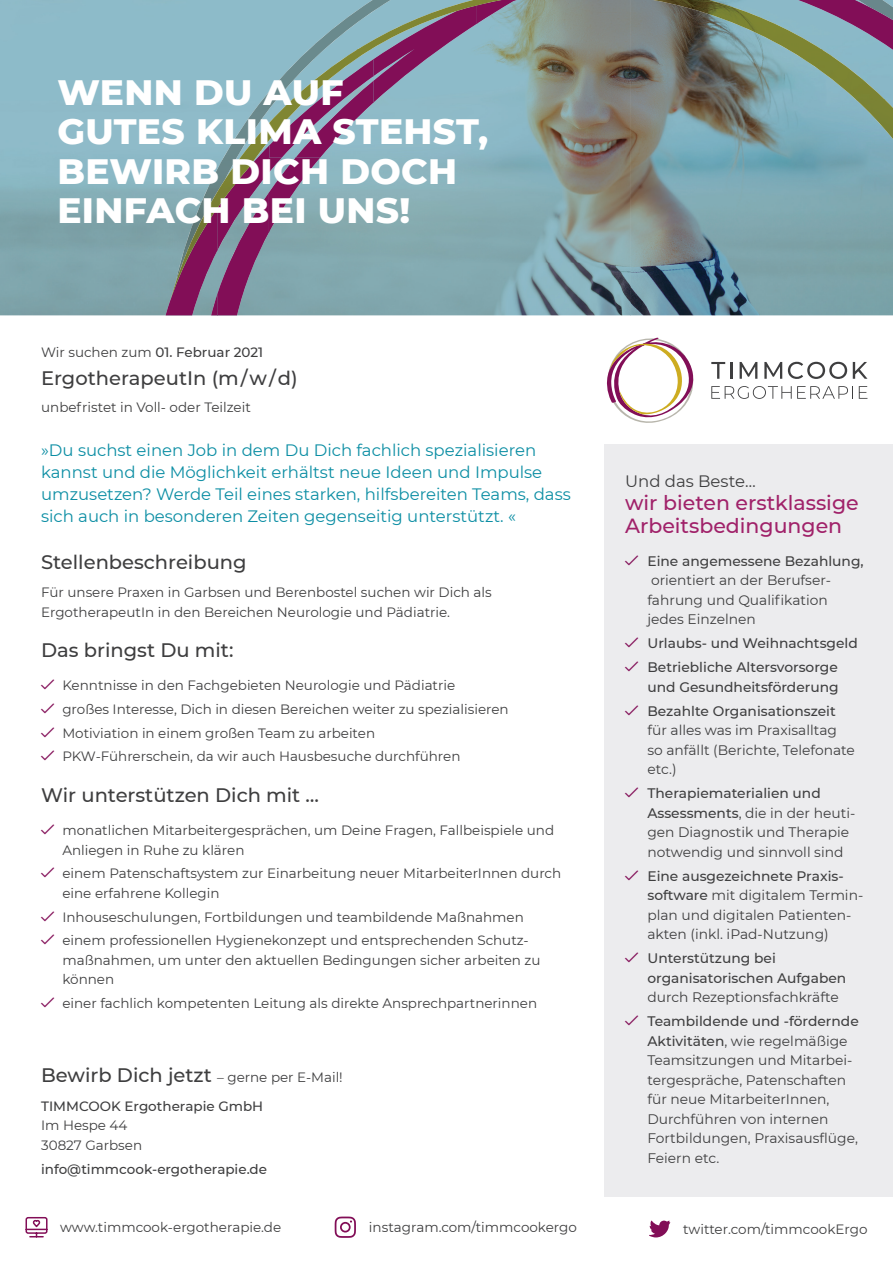
<style>
.page{position:relative;width:893px;height:1263px;background:#fff}
.page>*{position:absolute;margin:0;border:0;box-sizing:border-box;transform-origin:0 0}
.t1{font:800 36px/39.6px "Montserrat";letter-spacing:.01em;color:#fff}
.t2{font:500 20.55px/22.5px "Montserrat";color:#a02169}
.t3{font:500 19.5px "Montserrat";color:#3e3e3f}
.t4{font:16.5px/22.2px "Montserrat";color:#0c8ea4}
.t5{font:16.5px "Montserrat";color:#3e3e3f}
.t6{font:13.8px/19.5px "Montserrat";color:#3e3e3f}
.t7{font:500 13.8px/24px "Montserrat";color:#3e3e3f}
.t8{font:13.5px/19.5px "Montserrat";color:#3e3e3f}
.t9{font:500 13.5px/28.5px "Montserrat";color:#3e3e3f}
.s1{font-weight:400}
.s2{font-size:19.5px}
.s3{font-weight:500}
</style>
<div class="page">
<img style="left:0;top:0;width:893px;height:315px">
<img style="left:175px;top:0;width:216px;height:284px">
<img style="left:373px;top:50px;width:104px;height:53px">
<img style="left:502px;top:0;width:15px;height:24px">
<img style="left:823px;top:0;width:70px;height:50px">
<img style="left:269px;top:59px;width:104px;height:99px">
<img style="left:217px;top:145px;width:52px;height:170px">
<img style="left:166px;top:208px;width:52px;height:107px">
<img style="left:269px;top:157px;width:51px;height:75px">
<img style="left:356px;top:0;width:146px;height:50px">
<img style="left:653px;top:0;width:170px;height:50px">
<img style="left:292px;top:49px;width:79px;height:51px">
<img style="left:788px;top:49px;width:97px;height:51px">
<img style="left:246px;top:100px;width:60px;height:51px">
<img style="left:856px;top:100px;width:37px;height:39px">
<img style="left:187px;top:150px;width:75px;height:101px">
<img style="left:170px;top:250px;width:22px;height:50px">
<div style="left:604px;top:444px;width:289px;height:753px;background:#ececee"></div>
<svg style="left:606px;top:337px;width:88px;height:86px"></svg>
<svg style="left:711px;top:362px;width:14px;height:17px"></svg>
<hr style="left:730px;top:362px;width:3px;height:17px;background:#3e3e3f">
<svg style="left:740px;top:362px;width:17px;height:17px"></svg>
<svg style="left:764px;top:362px;width:18px;height:17px"></svg>
<svg style="left:788px;top:362px;width:59px;height:17px"></svg>
<svg style="left:853px;top:362px;width:14px;height:17px"></svg>
<svg style="left:711px;top:386px;width:142px;height:13px"></svg>
<svg style="left:859px;top:386px;width:8px;height:13px"></svg>
<svg style="left:25px;top:1217px;width:23px;height:21px"></svg>
<svg style="left:649px;top:1220px;width:21px;height:17px"></svg>
<svg style="left:335px;top:1216px;width:21px;height:22px"></svg>
<h1 class="t1" style="left:57px;top:70px;width:433px">WENN DU AUF<br>GUTES KLIMA STEHST,<br>BEWIRB DICH DOCH<br>EINFACH BEI UNS!</h1>
<p class="t9" style="left:41px;top:337px;width:224px"><span class="s1">Wir suchen zum</span> 01. Februar 2021</p>
<h3 class="t3" style="left:41px;top:365px;width:258px">ErgotherapeutIn (m / w / d)</h3>
<p class="t8" style="left:41px;top:397px;width:211px">unbefristet in Voll- oder Teilzeit</p>
<p class="t4" style="left:41px;top:438px;width:531px">»Du suchst einen Job in dem Du Dich fachlich spezialisieren kannst und die Möglichkeit erhältst neue Ideen und Impulse umzusetzen? Werde Teil eines starken, hilfsbereiten Teams, dass sich auch in besonderen Zeiten gegenseitig unterstützt. «</p>
<h3 class="t3" style="left:41px;top:548px;width:207px">Stellenbeschreibung</h3>
<p class="t8" style="left:41px;top:582px;width:452px">Für unsere Praxen in Garbsen und Berenbostel suchen wir Dich als<br>ErgotherapeutIn in den Bereichen Neurologie und Pädiatrie.</p>
<h3 class="t3" style="left:41px;top:637px;width:194px">Das bringst Du mit:</h3>
<p class="t8" style="left:62px;top:673px;width:448px;line-height:23.7px">Kenntnisse in den Fachgebieten Neurologie und Pädiatrie<br>großes Interesse, Dich in diesen Bereichen weiter zu spezialisieren Motiviation in einem großen Team zu arbeiten PKW-Führerschein, da wir auch Hausbesuche durchführen</p>
<h3 class="t3" style="left:41px;top:782px;width:279px">Wir unterstützen Dich mit …</h3>
<p class="t8" style="left:62px;top:820px;width:493px">monatlichen Mitarbeitergesprächen, um Deine Fragen, Fallbeispiele und<br>Anliegen in Ruhe zu klären</p>
<p class="t8" style="left:62px;top:863px;width:500px">einem Patenschaftsystem zur Einarbeitung neuer MitarbeiterInnen durch eine erfahrene Kollegin</p>
<p class="t8" style="left:62px;top:904px;width:468px;line-height:23.7px">Inhouseschulungen, Fortbildungen und teambildende Maßnahmen einem professionellen Hygienekonzept und entsprechenden Schutz-</p>
<p class="t8" style="left:62px;top:950px;width:480px">maßnahmen, um unter den aktuellen Bedingungen sicher arbeiten zu können</p>
<p class="t8" style="left:62px;top:993px;width:476px">einer fachlich kompetenten Leitung als direkte Ansprechpartnerinnen</p>
<p class="t9" style="left:41px;top:1062px;width:303px"><span class="s2">Bewirb Dich jetzt</span> <span class="s1">– gerne per E-Mail!<br></span>TIMMCOOK Ergotherapie GmbH</p>
<p class="t8" style="left:41px;top:1115px;width:103px">Im Hespe 44<br>30827 Garbsen</p>
<p class="t9" style="left:41px;top:1154px;width:227px">info@timmcook-ergotherapie.de</p>
<p class="t5" style="left:625px;top:470px;width:132px">Und das Beste…</p>
<h2 class="t2" style="left:625px;top:491px;width:235px">wir bieten erstklassige<br>Arbeitsbedingungen</h2>
<p class="t7" style="left:647px;top:548px;width:218px">Eine angemessene Bezahlung,</p>
<p class="t6" style="left:647px;top:570px;width:185px">orientiert an der Berufser&shy;fahrung und Qualifikation jedes Einzelnen</p>
<p class="t7" style="left:647px;top:631px;width:212px">Urlaubs- und Weihnachtsgeld<br>Betriebliche Altersvorsorge</p>
<p class="t7" style="left:647px;top:674px;width:193px">und Gesundheitsförderung<br>Bezahlte Organisationszeit</p>
<p class="t6" style="left:647px;top:720px;width:209px">für alles was im Praxisalltag so anfällt (Berichte, Telefonate etc.)</p>
<p class="t6" style="left:647px;top:783px;width:209px"><span class="s3">Therapiematerialien und<br>Assessments</span>, die in der heuti&shy;gen Diagnostik und Therapie notwendig und sinnvoll sind</p>
<p class="t6" style="left:647px;top:866px;width:217px"><span class="s3">Eine ausgezeichnete Praxis&shy;software</span> mit digitalem Termin&shy;plan und digitalen Patienten&shy;akten (inkl. iPad-Nutzung)</p>
<p class="t7" style="left:647px;top:948px;width:200px;line-height:19.5px">Unterstützung bei organisatorischen Aufgaben</p>
<p class="t6" style="left:647px;top:987px;width:193px">durch Rezeptionsfachkräfte</p>
<p class="t6" style="left:647px;top:1011px;width:213px"><span class="s3">Teambildende und -fördernde<br>Aktivitäten</span>, wie regelmäßige<br>Teamsitzungen und Mitarbei&shy;tergespräche, Patenschaften für neue MitarbeiterInnen,<br>Durchführen von internen<br>Fortbildungen, Praxisausflüge,<br>Feiern etc.</p>
<p class="t8" style="left:60px;top:1217px;width:223px">www.timmcook-ergotherapie.de</p>
<p class="t8" style="left:369px;top:1217px;width:209px">instagram.com/timmcookergo</p>
<p class="t8" style="left:683px;top:1219px;width:186px">twitter.com/timmcookErgo</p>
</div>
